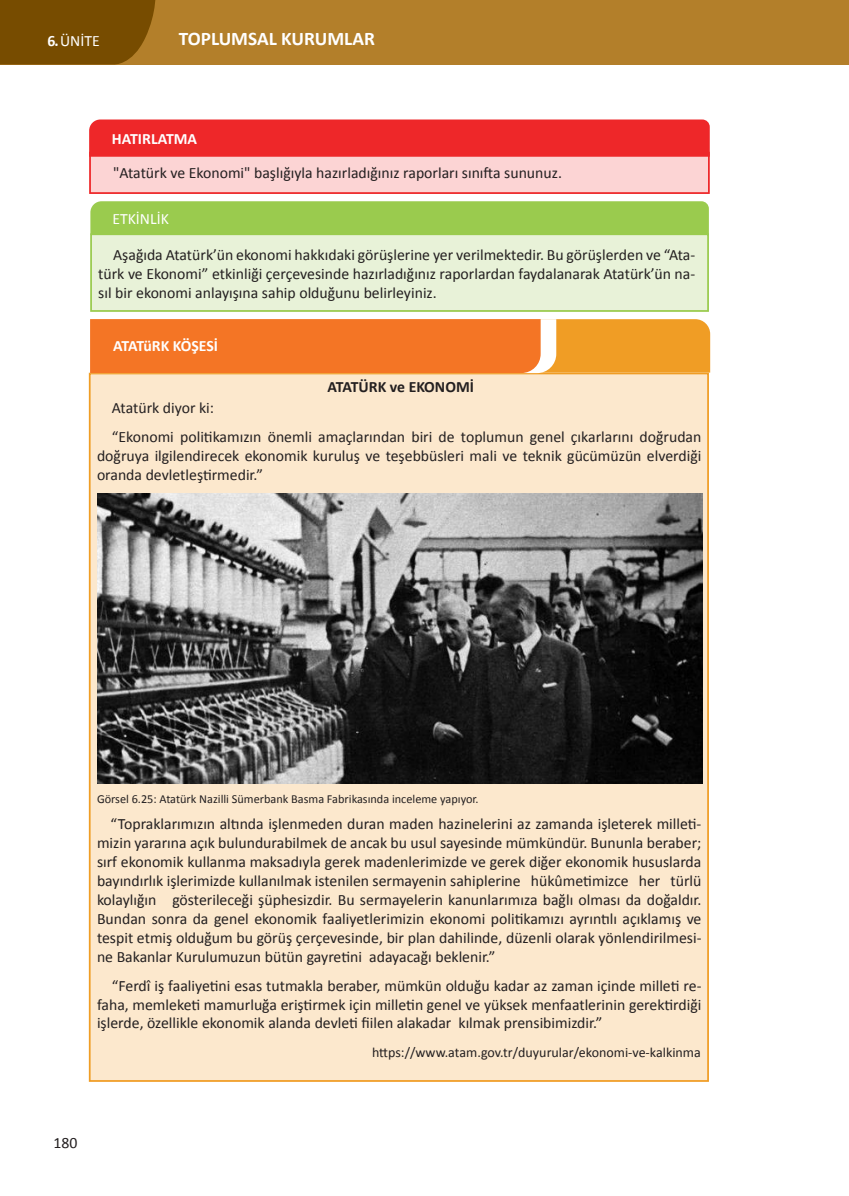
<style>
.page{position:relative;width:849px;height:1196px;background:#fff}
.page>*{position:absolute;margin:0;border:0;box-sizing:border-box;transform-origin:0 0}
.t1{font:700 19.25px "Calibri";color:#fff}
.t2{font:15.75px/18.9px "Calibri";color:#231f20;text-align:justify}
.t3{font:700 15.75px "Calibri";color:#fff}
.t4{font:700 15.75px "Calibri";color:#231f20}
.t5{font:15.75px "Calibri";color:#fff}
.t6{font:14px "Calibri";color:#231f20}
.görsel_künye{font:12.25px "Calibri";color:#231f20}
.s1{font-weight:700}
</style>
<div class="page">
<div style="left:157px;top:0;width:676px;height:64px;background:#b37f2a"></div>
<svg style="left:834px;top:0;width:14px;height:64px"></svg>
<svg style="left:0;top:0;width:157px;height:65px;background:#7c5003"></svg>
<div style="left:89px;top:372px;width:619px;height:709px;background:#fce8cd;border:2px solid #f09d25"></div>
<div style="left:89px;top:152px;width:620px;height:42px;background:#fcd4d4;border:2px solid #ee2729"></div>
<div style="left:89px;top:119px;width:620px;height:38px;background:#ee2729"></div>
<svg style="left:90px;top:319px;width:620px;height:54px;background:#f3822b"></svg>
<img style="left:97px;top:493px;width:605px;height:290px">
<div style="left:90px;top:233px;width:618px;height:79px;background:#e8f2d8;border:2px solid #9acb4e"></div>
<div style="left:90px;top:201px;width:618px;height:34px;background:#9acb4e"></div>
<p class="t5" style="left:48px;top:29px;width:54px"><span class="s1">6.</span> ÜNİTE</p>
<p class="t1" style="left:179px;top:25px;width:198px">TOPLUMSAL KURUMLAR</p>
<p class="t3" style="left:112px;top:127px;width:87px">HATIRLATMA</p>
<p class="t2" style="left:113px;top:163px;width:450px">"Atatürk ve Ekonomi" başlığıyla hazırladığınız raporları sınıfta sununuz.</p>
<p class="t5" style="left:112px;top:208px;width:58px">ETKİNLİK</p>
<p class="t2" style="left:98px;top:245px;width:598px;text-indent:15px">Aşağıda Atatürk’ün ekonomi hakkıdaki görüşlerine yer verilmektedir. Bu görüşlerden ve “Ata&shy;türk ve Ekonomi” etkinliği çerçevesinde hazırladığınız raporlardan faydalanarak Atatürk’ün na&shy;sıl bir ekonomi anlayışına sahip olduğunu belirleyiniz.</p>
<p class="t3" style="left:113px;top:334px;width:106px">ATATüRK KÖŞESİ</p>
<p class="t4" style="left:327px;top:376px;width:148px">ATATÜRK ve EKONOMİ</p>
<p class="t2" style="left:112px;top:398px;width:104px">Atatürk diyor ki:</p>
<p class="t2" style="left:97px;top:427px;width:605px;text-indent:15px">“Ekonomi politikamızın önemli amaçlarından biri de toplumun genel çıkarlarını doğrudan doğruya ilgilendirecek ekonomik kuruluş ve teşebbüsleri mali ve teknik gücümüzün elverdiği oranda devletleştirmedir.”</p>
<p class="görsel_künye" style="left:97px;top:790px;width:383px">Görsel 6.25: Atatürk Nazilli Sümerbank Basma Fabrikasında inceleme yapıyor.</p>
<p class="t2" style="left:97px;top:814px;width:605px;text-indent:14px">“Topraklarımızın altında işlenmeden duran maden hazinelerini az zamanda işleterek milleti&shy;mizin yararına açık bulundurabilmek de ancak bu usul sayesinde mümkündür. Bununla beraber; sırf ekonomik kullanma maksadıyla gerek madenlerimizde ve gerek diğer ekonomik hususlarda bayındırlık işlerimizde kullanılmak istenilen sermayenin sahiplerine hükûmetimizce her türlü kolaylığın gösterileceği şüphesizdir. Bu sermayelerin kanunlarımıza bağlı olması da doğaldır.<br>Bundan sonra da genel ekonomik faaliyetlerimizin ekonomi politikamızı ayrıntılı açıklamış ve tespit etmiş olduğum bu görüş çerçevesinde, bir plan dahilinde, düzenli olarak yönlendirilmesi&shy;ne Bakanlar Kurulumuzun bütün gayretini adayacağı beklenir.”</p>
<p class="t2" style="left:97px;top:975px;width:605px;text-indent:15px">“Ferdî iş faaliyetini esas tutmakla beraber, mümkün olduğu kadar az zaman içinde milleti re&shy;faha, memleketi mamurluğa eriştirmek için milletin genel ve yüksek menfaatlerinin gerektirdiği işlerde, özellikle ekonomik alanda devleti fiilen alakadar kılmak prensibimizdir.”</p>
<p class="t6" style="left:372px;top:1042px;width:330px">https://www.atam.gov.tr/duyurular/ekonomi-ve-kalkinma</p>
<p class="t2" style="left:53px;top:1133px;width:25px">180</p>
</div>
